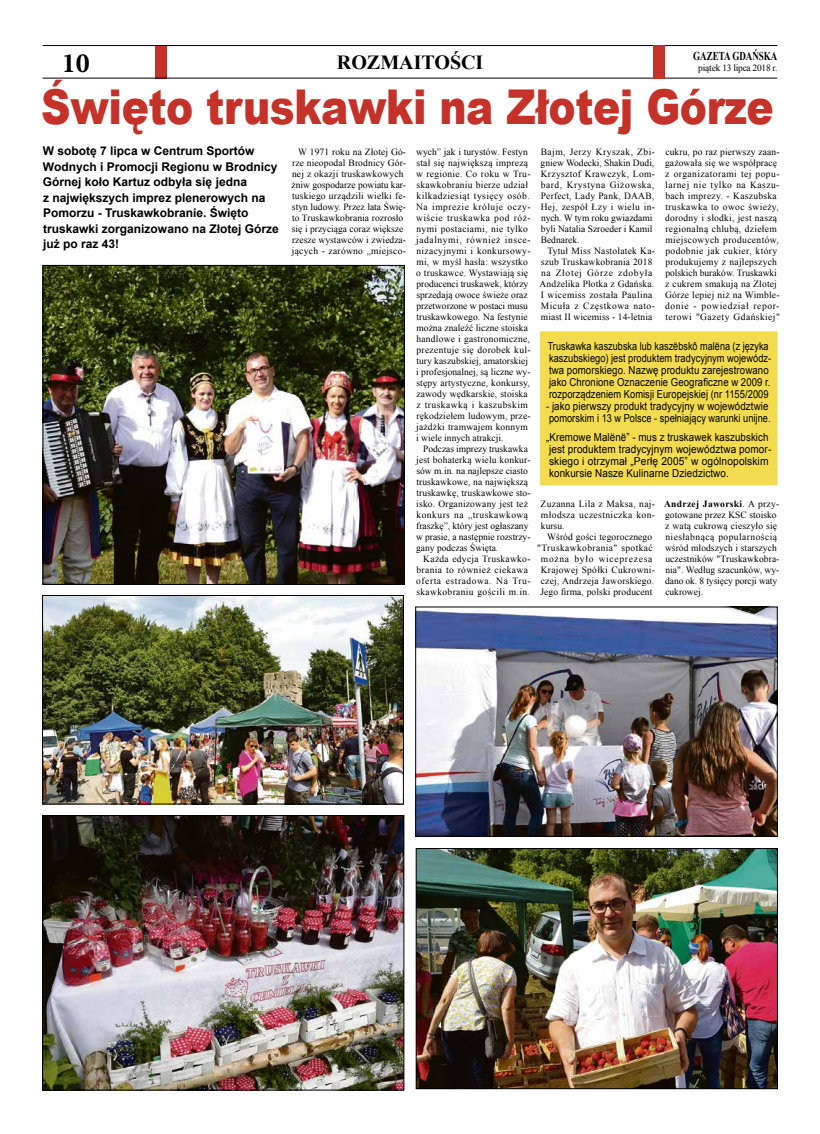
<style>
.page{position:relative;width:820px;height:1134px;background:#fff}
.page>*{position:absolute;margin:0;border:0;box-sizing:border-box;transform-origin:0 0}
.t1{font:900 48px "Arial";letter-spacing:-.01em;color:#c4322a;scale:.85 1}
.t2{font:700 28px "Minion Pro";color:#000}
.t3{font:700 20px "Times New Roman";color:#000}
.t4{font:700 12px/15.5px "Arial";color:#000}
.t5{font:700 12px "Times New Roman";color:#000;scale:.75 1}
.t6{font:11px/12px "Arial";letter-spacing:.01em;color:#000;scale:.82 1}
.t7{font:11px/12px "Arial";letter-spacing:.01em;color:#000;scale:.88 1}
.t8{font:11px/12px "Arial";letter-spacing:.01em;color:#000;scale:.89 1}
.t9{font:9.5px/11px "Times New Roman";letter-spacing:.02em;color:#000}
.t10{font:9.5px/11px "Times New Roman";letter-spacing:.04em;color:#000}
.t11{font:9.5px "Times New Roman";letter-spacing:-.03em;color:#000}
.s1{font-weight:700}
</style>
<div class="page">
<div style="left:156px;top:45px;width:11px;height:33px;background:#c4322a"></div>
<hr style="left:43px;top:45px;width:734px;height:1px;background:#000">
<hr style="left:43px;top:78px;width:734px;height:1px;background:#000">
<div style="left:652px;top:45px;width:12px;height:33px;background:#c4322a"></div>
<div style="left:539px;top:331px;width:238px;height:154px;background:#f3db4f;border:1px solid #f3db4f"></div>
<img style="left:44px;top:817px;width:358px;height:271px">
<div style="left:42px;top:815px;width:362px;height:275px;border:1px solid #000"></div>
<img style="left:417px;top:850px;width:358px;height:237px">
<div style="left:415px;top:848px;width:362px;height:241px;border:1px solid #000"></div>
<img style="left:44px;top:597px;width:358px;height:205px">
<div style="left:42px;top:595px;width:362px;height:209px;border:1px solid #000"></div>
<img style="left:44px;top:267px;width:358px;height:316px">
<div style="left:42px;top:265px;width:362px;height:320px;border:1px solid #000"></div>
<img style="left:417px;top:608px;width:358px;height:227px">
<div style="left:415px;top:606px;width:362px;height:231px;border:1px solid #000"></div>
<p class="t5" style="left:693px;top:47px;width:114px">GAZETA GDAŃSKA</p>
<h2 class="t2" style="left:62px;top:44px;width:30px">10</h2>
<h3 class="t3" style="left:337px;top:49px;width:148px">ROZMAITOŚCI</h3>
<p class="t11" style="left:698px;top:61px;width:81px">piątek 13 lipca 2018 r.</p>
<h1 class="t1" style="left:41px;top:72px;width:862px">Święto truskawki na Złotej Górze</h1>
<p class="t9" style="left:291px;top:147px;width:116px;text-indent:6px">W 1971 roku na Złotej Gó&shy;rze nieopodal Brodnicy Gór&shy;nej z okazji truskawkowych żniw gospodarze powiatu kar&shy;tuskiego urządzili wielki fe&shy;styn ludowy. Przez lata Świę&shy;to Truskawkobrania rozrosło się i przyciąga coraz większe rzesze wystawców i zwiedza&shy;jących - zarówno „miejsco-</p>
<p class="t9" style="left:416px;top:147px;width:116px">wych” jak i turystów. Festyn stał się największą imprezą w regionie. Co roku w Tru&shy;skawkobraniu bierze udział kilkadziesiąt tysięcy osób.<br>Na imprezie króluje oczy&shy;wiście truskawka pod róż&shy;nymi postaciami, nie tylko jadalnymi, również insce&shy;nizacyjnymi i konkursowy&shy;mi, w myśl hasła: wszystko o truskawce. Wystawiają się producenci truskawek, którzy sprzedają owoce świeże oraz przetworzone w postaci musu truskawkowego. Na festynie można znaleźć liczne stoiska handlowe i gastronomiczne, prezentuje się dorobek kul&shy;tury kaszubskiej, amatorskiej i profesjonalnej, są liczne wy&shy;stępy artystyczne, konkursy, zawody wędkarskie, stoiska z truskawką i kaszubskim rękodziełem ludowym, prze&shy;jażdżki tramwajem konnym i wiele innych atrakcji.</p>
<p class="t9" style="left:416px;top:444px;width:116px;text-indent:7px">Podczas imprezy truskawka jest bohaterką wielu konkur&shy;sów m.in. na najlepsze ciasto truskawkowe, na największą truskawkę, truskawkowe sto&shy;isko. Organizowany jest też konkurs na „truskawkową fraszkę”, który jest ogłaszany w prasie, a następnie rozstrzy&shy;gany podczas Święta.</p>
<p class="t10" style="left:416px;top:554px;width:116px;text-indent:7px">Każda edycja Truskawko&shy;brania to również ciekawa oferta estradowa. Na Tru&shy;skawkobraniu gościli m.in.</p>
<p class="t4" style="left:43px;top:144px;width:237px">W sobotę 7 lipca w Centrum Sportów Wodnych i Promocji Regionu w Brodnicy Górnej koło Kartuz odbyła się jedna<br>z największych imprez plenerowych na Pomorzu - Truskawkobranie. Święto truskawki zorganizowano na Złotej Górze już po raz 43!</p>
<p class="t9" style="left:540px;top:147px;width:116px">Bajm, Jerzy Kryszak, Zbi&shy;gniew Wodecki, Shakin Dudi,<br>Krzysztof Krawczyk, Lom&shy;bard, Krystyna Giżowska,<br>Perfect, Lady Pank, DAAB,<br>Hej, zespół Łzy i wielu in&shy;nych. W tym roku gwiazdami byli Natalia Szroeder i Kamil<br>Bednarek.</p>
<p class="t9" style="left:539px;top:246px;width:117px;text-indent:8px">Tytuł Miss Nastolatek Ka&shy;szub Truskawkobrania 2018 na Złotej Górze zdobyła<br>Andżelika Płotka z Gdańska.<br>I wicemiss została Paulina<br>Micuła z Częstkowa nato&shy;miast II wicemiss - 14-letnia</p>
<p class="t9" style="left:664px;top:147px;width:116px">cukru, po raz pierwszy zaan&shy;gażowała się we współpracę z organizatorami tej popu&shy;larnej nie tylko na Kaszu&shy;bach imprezy. - Kaszubska truskawka to owoc świeży, dorodny i słodki, jest naszą regionalną chlubą, dziełem miejscowych producentów, podobnie jak cukier, który produkujemy z najlepszych polskich buraków. Truskawki z cukrem smakują na Złotej<br>Górze lepiej niż na Wimble&shy;donie - powiedział repor&shy;terowi "Gazety Gdańskiej"</p>
<p class="t6" style="left:547px;top:341px;width:274px">Truskawka kaszubska lub kaszëbskô malëna (z języka kaszubskiego) jest produktem tradycyjnym wojewódz&shy;twa pomorskiego. Nazwę produktu zarejestrowano jako Chronione Oznaczenie Geograficzne w 2009 r. rozporządzeniem Komisji Europejskiej (nr 1155/2009</p>
<p class="t8" style="left:546px;top:401px;width:254px">- jako pierwszy produkt tradycyjny w województwie pomorskim i 13 w Polsce - spełniający warunki unijne.</p>
<p class="t7" style="left:546px;top:432px;width:257px">„Kremowe Malënë” - mus z truskawek kaszubskich jest produktem tradycyjnym województwa pomor&shy;skiego i otrzymał „Perłę 2005” w ogólnopolskim konkursie Nasze Kulinarne Dziedzictwo.</p>
<p class="t9" style="left:540px;top:499px;width:116px;text-align:justify">Zuzanna Lila z Maksa, naj&shy;młodsza uczestniczka kon&shy;kursu.</p>
<p class="t9" style="left:537px;top:532px;width:119px;text-align:right">Wśród gości tegorocznego "Truskawkobrania" spotkać można było wiceprezesa<br>Krajowej Spółki Cukrowni&shy;czej, Andrzeja Jaworskiego.<br>Jego firma, polski producent</p>
<p class="t9" style="left:663px;top:499px;width:117px"><span class="s1">Andrzej Jaworski</span>. A przy&shy;gotowane przez KSC stoisko z watą cukrową cieszyło się niesłabnącą popularnością wśród młodszych i starszych uczestników "Truskawkobra&shy;nia". Według szacunków, wy&shy;dano ok. 8 tysięcy porcji waty cukrowej.</p>
</div>
